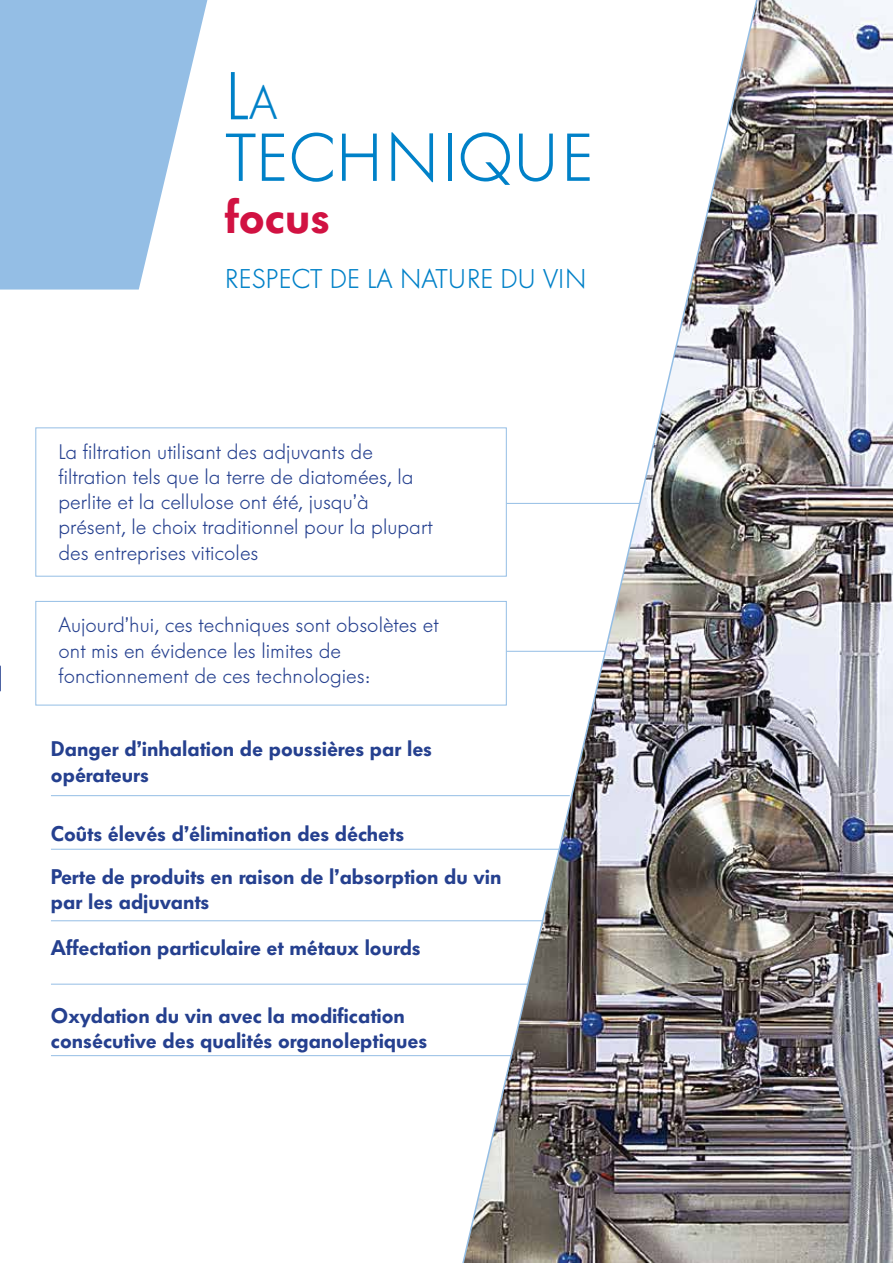
<style>
.page{position:relative;width:893px;height:1263px;background:#fff}
.page>*{position:absolute;margin:0;border:0;box-sizing:border-box;transform-origin:0 0}
.t1{font:300 67.5px/61.5px "Futura BQ";color:#0081c8}
.t2{font:600 46.5px "Futura BQ";color:#d11242}
.t3{font:300 27px "Futura BQ";color:#0081c8}
.t4{font:300 21px/25.2px "Futura BQ";color:#25408f}
.t5{font:600 21px/25.2px "Futura BQ";color:#25408f}
.s1{font-size:47.25px}
</style>
<div class="page">
<svg style="left:0;top:0;width:207px;height:290px;fill:#94bee5"></svg>
<div style="left:35px;top:427px;width:472px;height:149px;border:1px solid #94bee5"></div>
<div style="left:35px;top:601px;width:472px;height:104px;border:1px solid #94bee5"></div>
<hr style="left:51px;top:795px;width:519px;height:1px;background:#94bee5">
<hr style="left:51px;top:849px;width:519px;height:1px;background:#94bee5">
<hr style="left:51px;top:920px;width:519px;height:1px;background:#94bee5">
<hr style="left:51px;top:984px;width:519px;height:1px;background:#94bee5">
<hr style="left:51px;top:1055px;width:519px;height:1px;background:#94bee5">
<img style="left:446px;top:0;width:447px;height:1263px">
<svg style="left:0;top:666px;width:1px;height:25px"></svg>
<h1 class="t1" style="left:225px;top:66px;width:325px">L<span class="s1">a<br></span>TECHNIQUE</h1>
<h2 class="t2" style="left:225px;top:190px;width:106px">focus</h2>
<p class="t3" style="left:225px;top:263px;width:56px">RESPECT</p>
<p class="t3" style="left:330px;top:263px;width:87px">DELANATURE</p>
<p class="t3" style="left:500px;top:263px;width:58px">DU VIN</p>
<p class="t4" style="left:58px;top:439px;width:376px">La filtration utilisant des adjuvants de filtration tels que la terre de diatomées, la perlite et la cellulose ont été, jusqu’à présent, le choix traditionnel pour la plupart des entreprises viticoles</p>
<p class="t4" style="left:58px;top:613px;width:382px">Aujourd’hui, ces techniques sont obsolètes et ont mis en évidence les limites de fonctionnement de ces technologies:</p>
<p class="t5" style="left:51px;top:737px;width:383px">Danger d’inhalation de poussières par les opérateurs</p>
<p class="t5" style="left:51px;top:812px;width:452px;line-height:43.2px">Coûts élevés d’élimination des déchets<br>Perte de produits en raison de l’absorption du vin</p>
<p class="t5" style="left:51px;top:879px;width:371px;line-height:45.6px">par les adjuvants<br>Affectation particulaire et métaux lourds</p>
<p class="t5" style="left:51px;top:1004px;width:378px">Oxydation du vin avec la modification consécutive des qualités organoleptiques</p>
</div>
